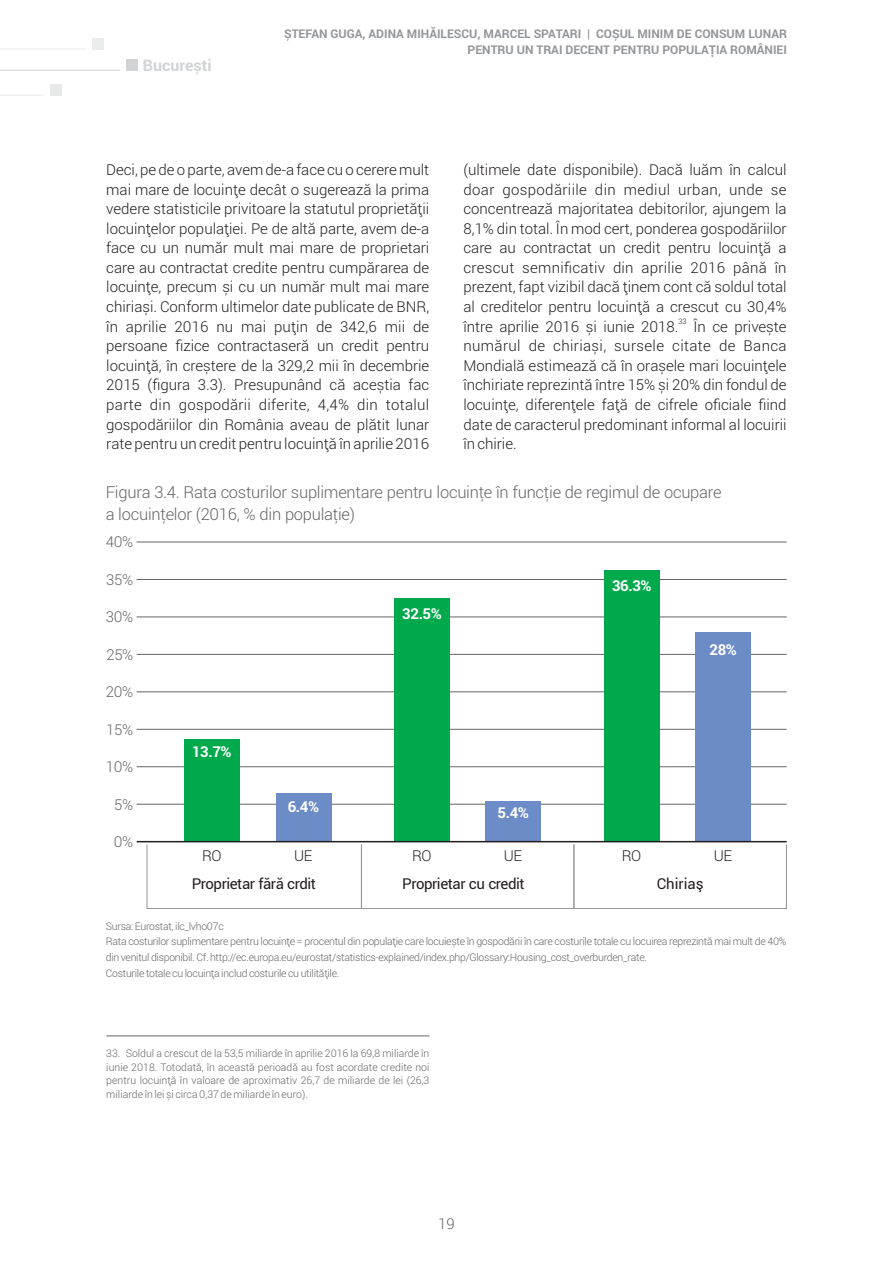
<style>
.page{position:relative;width:893px;height:1263px;background:#fff}
.page>*{position:absolute;margin:0;border:0;box-sizing:border-box;transform-origin:0 0}
.t1{font:300 16.5px/21.8px "Roboto";letter-spacing:-.015em;color:#646567}
.t2{font:700 15.9px "Roboto";color:#d1d3d4}
.t3{font:300 15px/19.6px "Roboto";color:#231f20;text-align:justify}
.t4{font:15px "Roboto";letter-spacing:-.025em;color:#231f20}
.t5{font:300 15px "Roboto";letter-spacing:-.025em;color:#646567}
.t6{font:700 15px "Roboto";letter-spacing:-.03em;color:#fff}
.t7{font:15px "Roboto";color:#231f20}
.t8{font:700 12px/15.9px "Roboto";color:#939598;text-align:right}
.t9{font:300 10.5px/13.6px "Roboto";letter-spacing:-.025em;color:#646567;text-align:justify}
.t10{font:300 7.5px "Roboto";color:#231f20}
.s1{font-family:"Arial"}
</style>
<div class="page">
<hr style="left:0;top:70px;width:120px;height:1px;background:#d1d3d4">
<div style="left:126px;top:59px;width:12px;height:12px;background:#d1d3d4"></div>
<hr style="left:0;top:95px;width:44px;height:1px;background:#e9eaeb">
<div style="left:51px;top:84px;width:11px;height:11px;background:#e7e8e8"></div>
<hr style="left:0;top:48px;width:86px;height:1px;background:#e9eaeb">
<div style="left:92px;top:38px;width:12px;height:11px;background:#ebecec"></div>
<hr style="left:106px;top:1036px;width:323px;height:1px;background:#636466">
<hr style="left:137px;top:616px;width:650px;height:1px;background:#646567">
<hr style="left:137px;top:654px;width:650px;height:1px;background:#646567">
<hr style="left:137px;top:691px;width:650px;height:1px;background:#646567">
<hr style="left:137px;top:729px;width:650px;height:1px;background:#646567">
<hr style="left:137px;top:766px;width:650px;height:1px;background:#646567">
<hr style="left:137px;top:804px;width:650px;height:1px;background:#646567">
<hr style="left:137px;top:579px;width:650px;height:1px;background:#646567">
<hr style="left:137px;top:542px;width:650px;height:1px;background:#646567">
<div style="left:185px;top:739px;width:55px;height:103px;background:#00a94c"></div>
<div style="left:276px;top:794px;width:55px;height:48px;background:#6c8cc7"></div>
<div style="left:394px;top:598px;width:56px;height:244px;background:#00a94c"></div>
<div style="left:486px;top:801px;width:55px;height:41px;background:#6c8cc7"></div>
<div style="left:604px;top:570px;width:55px;height:272px;background:#00a94c"></div>
<div style="left:696px;top:632px;width:55px;height:210px;background:#6c8cc7"></div>
<div style="left:361px;top:844px;width:213px;height:65px;border:1px solid #939598"></div>
<div style="left:574px;top:844px;width:213px;height:65px;border:1px solid #939598"></div>
<div style="left:147px;top:844px;width:215px;height:65px;border:1px solid #939598"></div>
<hr style="left:137px;top:841px;width:650px;height:1px;background:#231f20">
<p class="t2" style="left:143px;top:54px;width:70px">București</p>
<p class="t8" style="left:284px;top:25px;width:504px">ȘTEFAN GUGA, ADINA MIHĂILESCU, MARCEL SPATARI | COȘUL MINIM DE CONSUM LUNAR<br>PENTRU UN TRAI DECENT PENTRU POPULA<span class="s1">Ț</span>IA ROMÂNIEI</p>
<p class="t3" style="left:106px;top:159px;width:325px">Deci, pe de o parte, avem de-a face cu o cerere mult mai mare de locuințe decât o sugerează la prima vedere statisticile privitoare la statutul proprietății locuințelor populației. Pe de altă parte, avem de-a face cu un număr mult mai mare de proprietari care au contractat credite pentru cumpărarea de locuințe, precum și cu un număr mult mai mare chiriași. Conform ultimelor date publicate de BNR, în aprilie 2016 nu mai puțin de 342,6 mii de persoane fizice contractaseră un credit pentru locuință, în creștere de la 329,2 mii în decembrie 2015 (figura 3.3). Presupunând că aceștia fac parte din gospodării diferite, 4,4% din totalul gospodăriilor din România aveau de plătit lunar rate pentru un credit pentru locuință în aprilie 2016</p>
<p class="t3" style="left:463px;top:159px;width:325px">(ultimele date disponibile). Dacă luăm în calcul doar gospodăriile din mediul urban, unde se concentrează majoritatea debitorilor, ajungem la 8,1% din total. În mod cert, ponderea gospodăriilor care au contractat un credit pentru locuință a crescut semnificativ din aprilie 2016 până în prezent, fapt vizibil dacă ținem cont că soldul total al creditelor pentru locuință a crescut cu 30,4%</p>
<p class="t3" style="left:463px;top:316px;width:325px">între aprilie 2016 și iunie 2018. În ce privește numărul de chiriași, sursele citate de Banca Mondială estimează că în orașele mari locuințele închiriate reprezintă între 15% și 20% din fondul de locuințe, diferențele față de cifrele oficiale fiind date de caracterul predominant informal al locuirii în chirie.</p>
<p class="t10" style="left:678px;top:316px;width:10px">33</p>
<p class="t1" style="left:106px;top:481px;width:617px">Figura 3.4. Rata costurilor suplimentare pentru locuinţe în funcţie de regimul de ocupare a locuinţelor (2016, % din populaţie)</p>
<p class="t5" style="left:106px;top:532px;width:29px">40%</p>
<p class="t5" style="left:106px;top:569px;width:28px">35%</p>
<p class="t5" style="left:106px;top:606px;width:29px">30%</p>
<p class="t5" style="left:106px;top:644px;width:28px">25%</p>
<p class="t5" style="left:106px;top:681px;width:29px">20%</p>
<p class="t5" style="left:106px;top:719px;width:28px">15%</p>
<p class="t5" style="left:106px;top:756px;width:29px">10%</p>
<p class="t5" style="left:114px;top:794px;width:20px">5%</p>
<p class="t5" style="left:114px;top:831px;width:21px">0%</p>
<p class="t6" style="left:192px;top:742px;width:41px">13.7%</p>
<p class="t6" style="left:288px;top:796px;width:33px">6.4%</p>
<p class="t3" style="left:202px;top:845px;width:21px">RO</p>
<p class="t3" style="left:294px;top:845px;width:20px">UE</p>
<p class="t6" style="left:402px;top:603px;width:41px">32.5%</p>
<p class="t6" style="left:498px;top:802px;width:33px">5.4%</p>
<p class="t3" style="left:412px;top:845px;width:21px">RO</p>
<p class="t3" style="left:504px;top:845px;width:20px">UE</p>
<p class="t6" style="left:612px;top:575px;width:41px">36.3%</p>
<p class="t6" style="left:709px;top:639px;width:29px">28%</p>
<p class="t3" style="left:622px;top:845px;width:21px">RO</p>
<p class="t3" style="left:714px;top:845px;width:20px">UE</p>
<p class="t4" style="left:192px;top:873px;width:126px">Proprietar fără crdit</p>
<p class="t7" style="left:657px;top:873px;width:48px">Chiriaş</p>
<p class="t4" style="left:402px;top:873px;width:124px">Proprietar cu credit</p>
<p class="t9" style="left:106px;top:918px;width:682px;line-height:15.8px;text-align:left">Sursa: Eurostat, ilc_lvho07c<br>Rata costurilor suplimentare pentru locuințe = procentul din populație care locuiește în gospodării în care costurile totale cu locuirea reprezintă mai mult de 40% din venitul disponibil. Cf. http://ec.europa.eu/eurostat/statistics-explained/index.php/Glossary:Housing_cost_overburden_rate.<br>Costurile totale cu locuința includ costurile cu utilitățile.</p>
<p class="t9" style="left:106px;top:1046px;width:325px">33. Soldul a crescut de la 53,5 miliarde în aprilie 2016 la 69,8 miliarde în iunie 2018. Totodată, în această perioadă au fost acordate credite noi pentru locuință în valoare de aproximativ 26,7 de miliarde de lei (26,3 miliarde în lei și circa 0,37 de miliarde în euro).</p>
<p class="t5" style="left:438px;top:1213px;width:18px">19</p>
</div>
